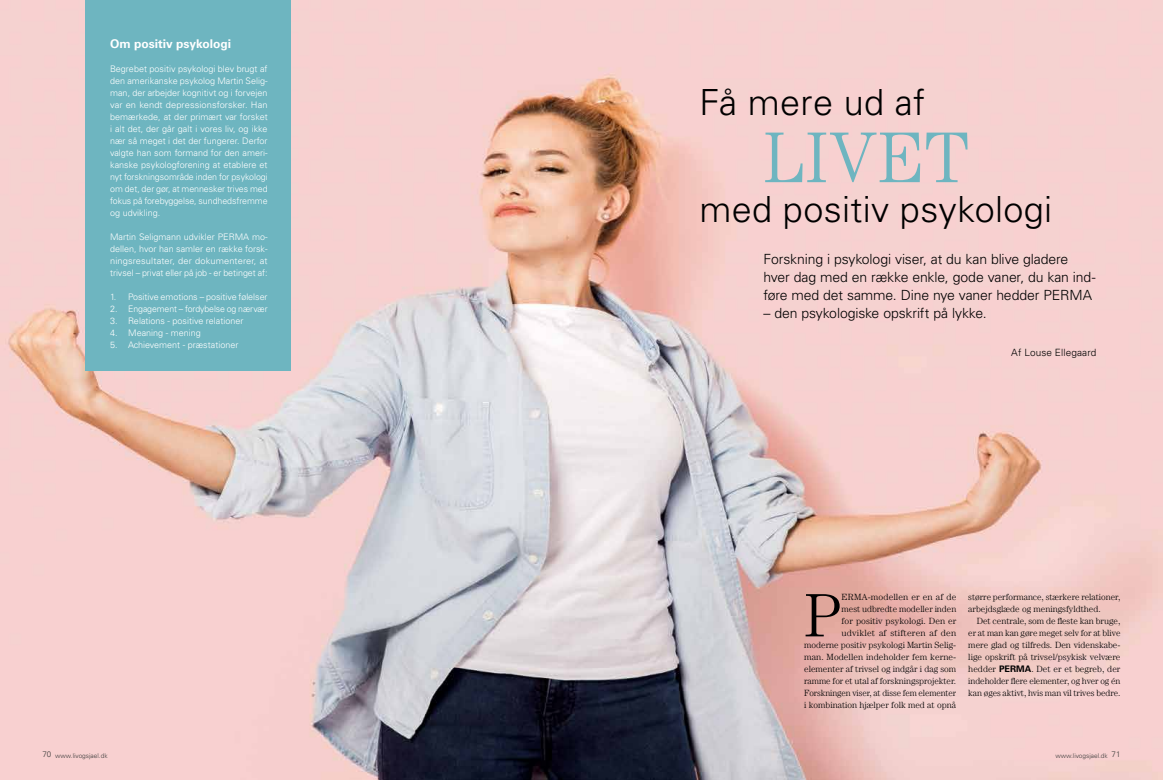
<style>
.page{position:relative;width:1163px;height:780px;background:#fff}
.page>*{position:absolute;margin:0;border:0;box-sizing:border-box;transform-origin:0 0}
.t1{font:300 72px "Century";letter-spacing:.02em;color:#6eb5c0}
.t2{font:300 61.3px "Century";color:#000}
.t3{font:300 36px "Univers LT Std";letter-spacing:.01em;color:#000}
.t4{font:300 14px/18px "Univers LT Std";letter-spacing:-.01em;color:#000}
.t5{font:700 12px "Univers LT Std";color:#fff}
.t6{font:300 10px "Univers LT Std";letter-spacing:.01em;color:#000}
.t7{font:300 9px/12px "Univers LT Std";color:#fff;text-align:justify}
.t8{font:300 9px/12px "Century";color:#000;text-align:right}
.t9{font:300 6.5px "Univers LT Std";color:#3a3a39}
.s1{font-family:"Univers LT Std";font-weight:700}
.s2{font-size:8px}
</style>
<div class="page">
<img style="left:0;top:0;width:1162px;height:780px">
<div style="left:85px;top:0;width:206px;height:370px;background:#6eb5c0"></div>
<h3 class="t5" style="left:110px;top:37px;width:122px">Om positiv psykologi</h3>
<p class="t7" style="left:110px;top:63px;width:159px">Begrebet positiv psykologi blev brugt af den amerikanske psykolog Martin Selig&shy;man, der arbejder kognitivt og i forvejen var en kendt depressionsforsker. Han bemærkede, at der primært var forsket i alt det, der går galt i vores liv, og ikke nær så meget i det der fungerer. Derfor valgte han som formand for den ameri&shy;kanske psykologforening at etablere et nyt forskningsområde inden for psykologi om det, der gør, at mennesker trives med fokus på forebyggelse, sundhedsfremme og udvikling.</p>
<p class="t7" style="left:110px;top:231px;width:159px">Martin Seligmann udvikler PERMA mo&shy;dellen, hvor han samler en række forsk&shy;ningsresultater, der dokumenterer, at trivsel – privat eller på job - er betinget af:</p>
<p class="t7" style="left:110px;top:291px;width:159px">1. Positive emotions – positive følelser</p>
<p class="t7" style="left:110px;top:303px;width:159px">2. Engagement – fordybelse og nærvær</p>
<p class="t7" style="left:110px;top:315px;width:135px">3. Relations - positive relationer</p>
<p class="t7" style="left:110px;top:327px;width:92px">4. Meaning - mening</p>
<p class="t7" style="left:110px;top:339px;width:130px">5. Achievement - præstationer</p>
<h3 class="t3" style="left:699px;top:81px;width:227px">Få mere ud af</h3>
<h1 class="t1" style="left:763px;top:116px;width:207px">LIVET</h1>
<h3 class="t3" style="left:699px;top:188px;width:354px">med positiv psykologi</h3>
<h3 class="t4" style="left:763px;top:250px;width:333px">Forskning i psykologi viser, at du kan blive gladere hver dag med en række enkle, gode vaner, du kan ind&shy;føre med det samme. Dine nye vaner hedder PERMA</h3>
<h3 class="t4" style="left:763px;top:304px;width:225px">– den psykologiske opskrift på lykke.</h3>
<p class="t6" style="left:1011px;top:346px;width:86px">Af Louse Ellegaard</p>
<p class="t8" style="left:804px;top:591px;width:154px">ERMA-modellen er en af de<br>mest udbredte modeller inden<br>for positiv psykologi. Den er<br>udviklet af stifteren af den<br>moderne positiv psykologi Martin Selig&shy;man. Modellen indeholder fem kerne&shy;elementer af trivsel og indgår i dag som ramme for et utal af forskningsprojekter.<br>Forskningen viser, at disse fem elementer i kombination hjælper folk med at opnå</p>
<p class="t8" style="left:968px;top:591px;width:153px;text-align:left">større performance, stærkere relationer, arbejdsglæde og meningsfyldthed.</p>
<h2 class="t2" style="left:804px;top:580px;width:39px">P</h2>
<p class="t8" style="left:968px;top:615px;width:154px;text-align:justify;text-indent:9px">Det centrale, som de fleste kan bruge, er at man kan gøre meget selv for at blive mere glad og tilfreds. Den videnskabe&shy;lige opskrift på trivsel/psykisk velvære hedder <span class="s1">PERMA</span>. Det er et begreb, der indeholder flere elementer, og hver og én kan øges aktivt, hvis man vil trives bedre.</p>
<p class="t9" style="left:43px;top:751px;width:67px"><span class="s2">70</span> www.livogsjael.dk</p>
<p class="t9" style="left:1055px;top:751px;width:67px">www.livogsjael.dk <span class="s2">71</span></p>
</div>
